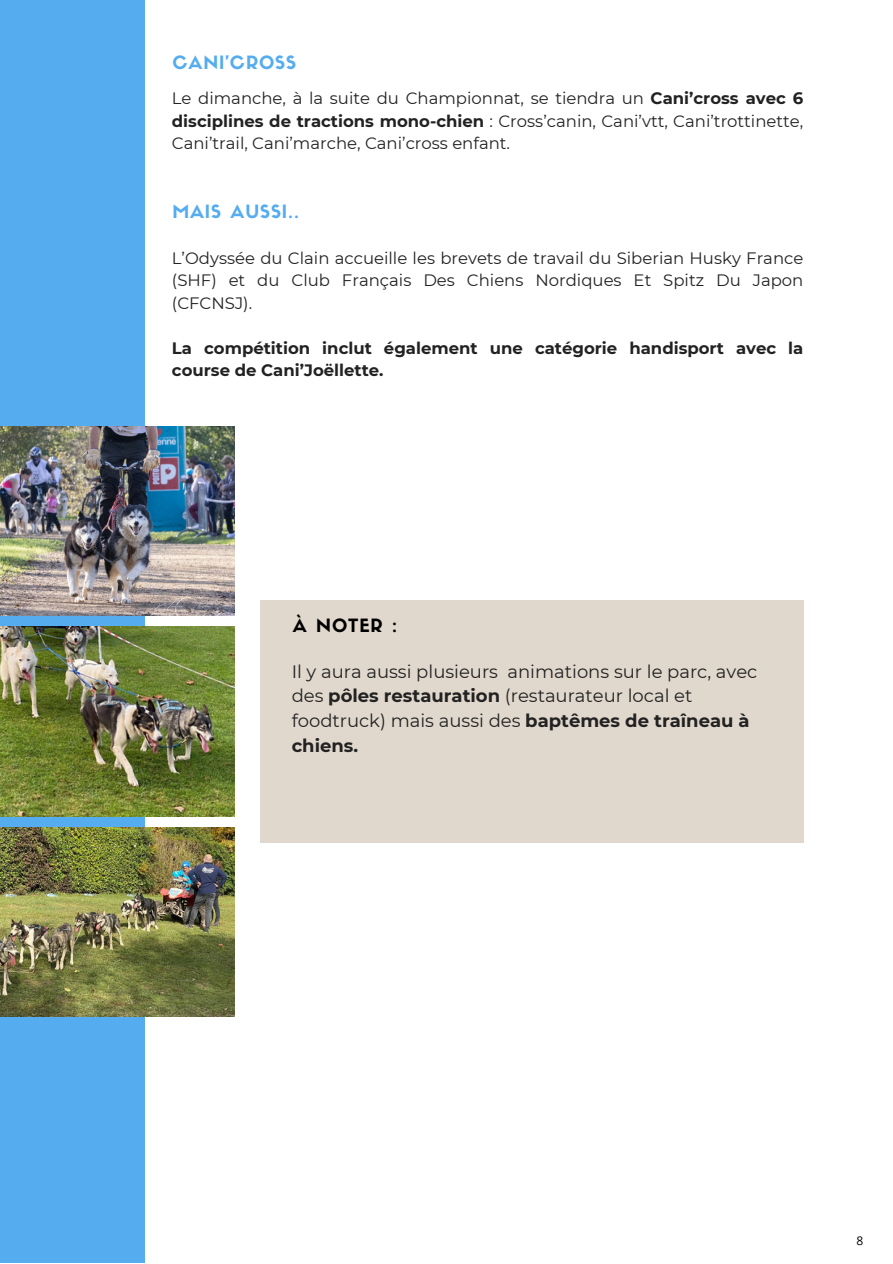
<style>
.page{position:relative;width:893px;height:1264px;background:#fff}
.page>*{position:absolute;margin:0;border:0;box-sizing:border-box;transform-origin:0 0}
.t1{font:18px/24.8px "Montserrat";color:#222}
.t2{font:18px "Sifonn Basic";letter-spacing:.05em;color:#55acee}
.t3{font:18px "Sifonn Basic";letter-spacing:.05em;color:#000}
.t4{font:16.5px/22.5px "Montserrat";color:#222;text-align:justify}
.t5{font:700 16.5px/22.5px "Montserrat";color:#222}
.t6{font:12px "Open Sans";color:#000}
.s1{font-weight:700}
</style>
<div class="page">
<div style="left:260px;top:600px;width:543px;height:242px;background:#e1d8cd"></div>
<div style="left:0;top:0;width:144px;height:1262px;background:#55acee"></div>
<img style="left:0;top:426px;width:235px;height:189px">
<img style="left:0;top:626px;width:235px;height:190px">
<img style="left:0;top:827px;width:235px;height:189px">
<p class="t2" style="left:172px;top:55px;width:125px">CANI’CROSS</p>
<p class="t4" style="left:172px;top:87px;width:633px">Le dimanche, à la suite du Championnat, se tiendra un <span class="s1">Cani’cross avec 6 disciplines de tractions mono-chien</span> : Cross’canin, Cani’vtt, Cani’trottinette, Cani’trail, Cani’marche, Cani’cross enfant.</p>
<p class="t2" style="left:172px;top:204px;width:128px">MAIS AUSSI..</p>
<p class="t4" style="left:172px;top:246px;width:633px">L’Odyssée du Clain accueille les brevets de travail du Siberian Husky France (SHF) et du Club Français Des Chiens Nordiques Et Spitz Du Japon (CFCNSJ).</p>
<p class="t5" style="left:172px;top:336px;width:633px">La compétition inclut également une catégorie handisport avec la course de Cani’Joëllette.</p>
<p class="t3" style="left:293px;top:618px;width:106px">À NOTER :</p>
<p class="t1" style="left:291px;top:658px;width:467px">Il y aura aussi plusieurs animations sur le parc, avec des <span class="s1">pôles restauration</span> (restaurateur local et foodtruck) mais aussi des <span class="s1">baptêmes de traîneau à chiens.</span></p>
<p class="t6" style="left:856px;top:1231px;width:8px">8</p>
</div>
